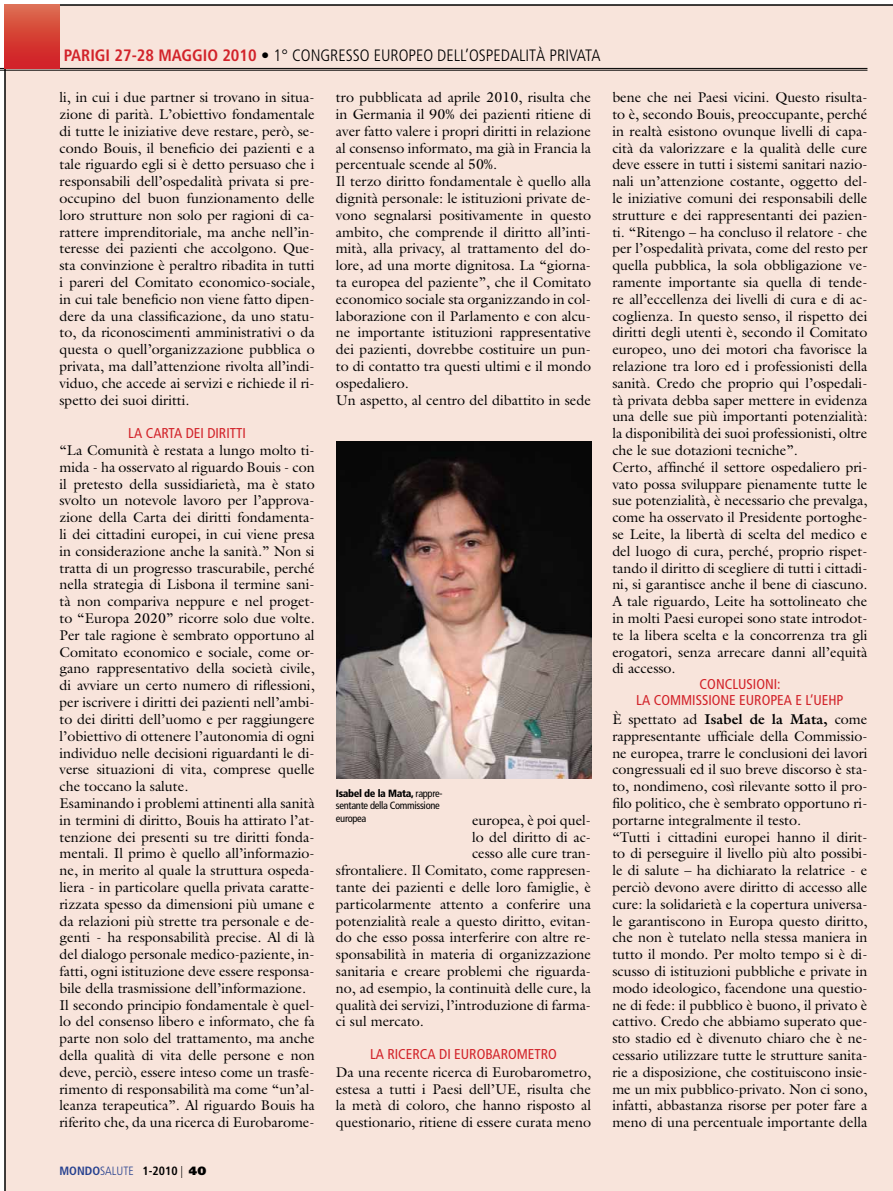
<style>
.page{position:relative;width:893px;height:1191px;background:#fff}
.page>*{position:absolute;margin:0;border:0;box-sizing:border-box;transform-origin:0 0}
.t1{font:300 condensed 16.5px "Frutiger";color:#000}
.t2{font:14.25px/16.8px "Galliard Std";color:#000}
.t3{font:condensed 14.25px/15.8px "Frutiger";color:#d2232a;text-align:center}
.t4{font:300 condensed 12px "Frutiger";color:#25408f}
.t5{font:condensed 10.5px/12.6px "Frutiger";letter-spacing:-.03em;color:#000}
.s1{font-weight:700;color:#d2232a}
.s2{font-weight:700}
.s3{font-weight:900}
.s4{font-weight:700;color:#000}
.s5{color:#000}
.s6{font-weight:900;font-stretch:normal;color:#000}
</style>
<div class="page">
<div style="left:4px;top:4px;width:889px;height:1187px;background:#f8e4db"></div>
<hr style="left:0;top:68px;width:867px;height:1px;background:#000">
<hr style="left:0;top:70px;width:867px;height:1px;background:#000">
<div style="left:4px;top:4px;width:56px;height:64px;background:linear-gradient(to bottom,#dc6c4e,#d01b22)"></div>
<img style="left:336px;top:441px;width:255px;height:337px">
<p class="t1" style="left:64px;top:49px;width:538px"><span class="s1">PARIGI 27-28 MAGGIO 2010</span> <span class="s2">•</span> 1° CONGRESSO EUROPEO DELL’OSPEDALITÀ PRIVATA</p>
<p class="t2" style="left:60px;top:90px;width:257px;text-align:justify">li, in cui i due partner si trovano in situa&shy;zione di parità. L’obiettivo fondamentale di tutte le iniziative deve restare, però, se&shy;condo Bouis, il beneficio dei pazienti e a tale riguardo egli si è detto persuaso che i responsabili dell’ospedalità privata si pre&shy;occupino del buon funzionamento delle loro strutture non solo per ragioni di ca&shy;rattere imprenditoriale, ma anche nell’in&shy;teresse dei pazienti che accolgono. Que&shy;sta convinzione è peraltro ribadita in tutti i pareri del Comitato economico-sociale, in cui tale beneficio non viene fatto dipen&shy;dere da una classificazione, da uno statu&shy;to, da riconoscimenti amministrativi o da questa o quell’organizzazione pubblica o privata, ma dall’attenzione rivolta all’indi&shy;viduo, che accede ai servizi e richiede il ri&shy;spetto dei suoi diritti.</p>
<p class="t3" style="left:128px;top:426px;width:119px">LA CARTA DEI DIRITTI</p>
<p class="t2" style="left:60px;top:443px;width:257px">“La Comunità è restata a lungo molto ti&shy;mida - ha osservato al riguardo Bouis - con il pretesto della sussidiarietà, ma è stato svolto un notevole lavoro per l’approva&shy;zione della Carta dei diritti fondamenta&shy;li dei cittadini europei, in cui viene presa in considerazione anche la sanità.” Non si tratta di un progresso trascurabile, perché nella strategia di Lisbona il termine sani&shy;tà non compariva neppure e nel proget&shy;to “Europa 2020” ricorre solo due volte.<br>Per tale ragione è sembrato opportuno al Comitato economico e sociale, come or&shy;gano rappresentativo della società civile, di avviare un certo numero di riflessioni, per iscrivere i diritti dei pazienti nell’ambi&shy;to dei diritti dell’uomo e per raggiungere l’obiettivo di ottenere l’autonomia di ogni individuo nelle decisioni riguardanti le di&shy;verse situazioni di vita, comprese quelle che toccano la salute.<br>Esaminando i problemi attinenti alla sanità in termini di diritto, Bouis ha attirato l’at&shy;tenzione dei presenti su tre diritti fonda&shy;mentali. Il primo è quello all’informazio&shy;ne, in merito al quale la struttura ospeda&shy;liera - in particolare quella privata caratte&shy;rizzata spesso da dimensioni più umane e da relazioni più strette tra personale e de&shy;genti - ha responsabilità precise. Al di là del dialogo personale medico-paziente, in&shy;fatti, ogni istituzione deve essere responsa&shy;bile della trasmissione dell’informazione.<br>Il secondo principio fondamentale è quel&shy;lo del consenso libero e informato, che fa parte non solo del trattamento, ma anche della qualità di vita delle persone e non deve, perciò, essere inteso come un trasfe&shy;rimento di responsabilità ma come “un’al&shy;leanza terapeutica”. Al riguardo Bouis ha riferito che, da una ricerca di Eurobarome-</p>
<p class="t2" style="left:336px;top:90px;width:257px">tro pubblicata ad aprile 2010, risulta che in Germania il 90% dei pazienti ritiene di aver fatto valere i propri diritti in relazione al consenso informato, ma già in Francia la percentuale scende al 50%.<br>Il terzo diritto fondamentale è quello alla dignità personale: le istituzioni private de&shy;vono segnalarsi positivamente in questo ambito, che comprende il diritto all’inti&shy;mità, alla privacy, al trattamento del do&shy;lore, ad una morte dignitosa. La “giorna&shy;ta europea del paziente”, che il Comitato economico sociale sta organizzando in col&shy;laborazione con il Parlamento e con alcu&shy;ne importante istituzioni rappresentative dei pazienti, dovrebbe costituire un pun&shy;to di contatto tra questi ultimi e il mondo ospedaliero.<br>Un aspetto, al centro del dibattito in sede</p>
<p class="t5" style="left:336px;top:787px;width:108px"><span class="s3">Isabel de la Mata,</span> rappre&shy;sentante della Commissione europea</p>
<p class="t2" style="left:472px;top:813px;width:121px">europea, è poi quel-</p>
<p class="t2" style="left:472px;top:829px;width:121px">lo del diritto di ac-</p>
<p class="t2" style="left:472px;top:846px;width:121px">cesso alle cure tran-</p>
<p class="t2" style="left:336px;top:863px;width:257px">sfrontaliere. Il Comitato, come rappresen-</p>
<p class="t2" style="left:336px;top:880px;width:257px">tante dei pazienti e delle loro famiglie, è</p>
<p class="t2" style="left:336px;top:897px;width:257px">particolarmente attento a conferire una</p>
<p class="t2" style="left:336px;top:913px;width:257px">potenzialità reale a questo diritto, evitan-</p>
<p class="t2" style="left:336px;top:930px;width:257px">do che esso possa interferire con altre re-</p>
<p class="t2" style="left:336px;top:947px;width:257px">sponsabilità in materia di organizzazione</p>
<p class="t2" style="left:336px;top:964px;width:257px">sanitaria e creare problemi che riguarda-</p>
<p class="t2" style="left:336px;top:981px;width:257px">no, ad esempio, la continuità delle cure, la</p>
<p class="t2" style="left:336px;top:997px;width:257px">qualità dei servizi, l’introduzione di farma-</p>
<p class="t2" style="left:336px;top:1014px;width:89px">ci sul mercato.</p>
<p class="t3" style="left:370px;top:1047px;width:188px">LA RICERCA DI EUROBAROMETRO</p>
<p class="t2" style="left:336px;top:1065px;width:257px;text-align:justify">Da una recente ricerca di Eurobarometro, estesa a tutti i Paesi dell’UE, risulta che la metà di coloro, che hanno risposto al questionario, ritiene di essere curata meno</p>
<p class="t2" style="left:612px;top:90px;width:257px">bene che nei Paesi vicini. Questo risulta&shy;to è, secondo Bouis, preoccupante, perché in realtà esistono ovunque livelli di capa&shy;cità da valorizzare e la qualità delle cure deve essere in tutti i sistemi sanitari nazio&shy;nali un’attenzione costante, oggetto del&shy;le iniziative comuni dei responsabili delle strutture e dei rappresentanti dei pazien&shy;ti. “Ritengo – ha concluso il relatore - che per l’ospedalità privata, come del resto per quella pubblica, la sola obbligazione ve&shy;ramente importante sia quella di tende&shy;re all’eccellenza dei livelli di cura e di ac&shy;coglienza. In questo senso, il rispetto dei diritti degli utenti è, secondo il Comitato europeo, uno dei motori cha favorisce la relazione tra loro ed i professionisti della sanità. Credo che proprio qui l’ospedali&shy;tà privata debba saper mettere in evidenza una delle sue più importanti potenzialità: la disponibilità dei suoi professionisti, oltre che le sue dotazioni tecniche”.<br>Certo, affinché il settore ospedaliero pri&shy;vato possa sviluppare pienamente tutte le sue potenzialità, è necessario che prevalga, come ha osservato il Presidente portoghe&shy;se Leite, la libertà di scelta del medico e del luogo di cura, perché, proprio rispet&shy;tando il diritto di scegliere di tutti i cittadi&shy;ni, si garantisce anche il bene di ciascuno.<br>A tale riguardo, Leite ha sottolineato che in molti Paesi europei sono state introdot&shy;te la libera scelta e la concorrenza tra gli erogatori, senza arrecare danni all’equità di accesso.</p>
<p class="t3" style="left:636px;top:677px;width:209px">CONCLUSIONI:<br>LA COMMISSIONE EUROPEA E L’UEHP</p>
<p class="t2" style="left:612px;top:712px;width:257px">È spettato ad <span class="s2">Isabel de la Mata,</span> come rappresentante ufficiale della Commissio&shy;ne europea, trarre le conclusioni dei lavori congressuali ed il suo breve discorso è sta&shy;to, nondimeno, così rilevante sotto il pro&shy;filo politico, che è sembrato opportuno ri&shy;portarne integralmente il testo.<br>“Tutti i cittadini europei hanno il dirit&shy;to di perseguire il livello più alto possibi&shy;le di salute – ha dichiarato la relatrice - e perciò devono avere diritto di accesso alle cure: la solidarietà e la copertura universa&shy;le garantiscono in Europa questo diritto, che non è tutelato nella stessa maniera in tutto il mondo. Per molto tempo si è di&shy;scusso di istituzioni pubbliche e private in modo ideologico, facendone una questio&shy;ne di fede: il pubblico è buono, il privato è cattivo. Credo che abbiamo superato que&shy;sto stadio ed è divenuto chiaro che è ne&shy;cessario utilizzare tutte le strutture sanita&shy;rie a disposizione, che costituiscono insie&shy;me un mix pubblico-privato. Non ci sono, infatti, abbastanza risorse per poter fare a meno di una percentuale importante della</p>
<p class="t4" style="left:60px;top:1166px;width:148px"><span class="s2">MONDO</span>SALUTE <span class="s4">1-2010</span> <span class="s5">|</span> <span class="s6">40</span></p>
</div>
